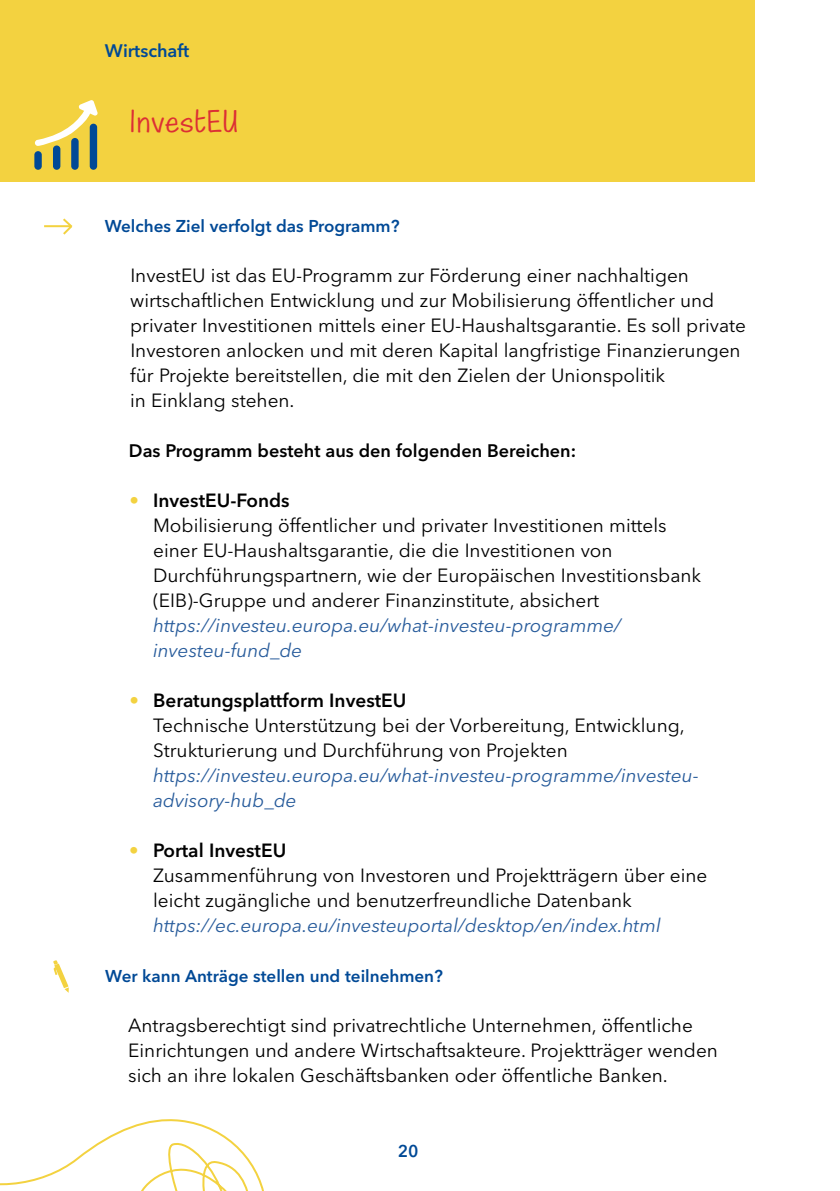
<style>
.page{position:relative;width:840px;height:1191px;background:#fff}
.page>*{position:absolute;margin:0;border:0;box-sizing:border-box;transform-origin:0 0}
.Headline{font:38px "Maku";color:#dc2f34}
.Fließtext{font:19px/25px "Avenir Next LT Pro";color:#000}
.Fließtext-2{font:italic 19px/25px "Avenir Next LT Pro";color:#275b9b}
.Fließtext-3{font:600 19px "Avenir Next LT Pro";color:#000}
.Fließtext-4{font:19px "Avenir Next LT Pro";color:#f3d240}
.text_bold{font:600 18px "Avenir Next LT Pro";color:#000}
.t1{font:600 18px "Avenir Next LT Pro";color:#004996}
.Fragen__Subheadline{font:600 17px "Avenir Next LT Pro";color:#004996}
</style>
<div class="page">
<div style="left:0;top:0;width:754px;height:182px;background:#f3d240"></div>
<svg style="left:0;top:1119px;width:264px;height:72px"></svg>
<div style="left:90px;top:124px;width:7px;height:46px;background:#004996;border-radius:4px"></div>
<div style="left:71px;top:138px;width:8px;height:32px;background:#004996;border-radius:4px"></div>
<div style="left:53px;top:145px;width:7px;height:25px;background:#004996;border-radius:4px"></div>
<div style="left:34px;top:151px;width:8px;height:19px;background:#004996;border-radius:4px"></div>
<svg style="left:35px;top:100px;width:63px;height:46px"></svg>
<svg style="left:61px;top:218px;width:12px;height:17px"></svg>
<hr style="left:44px;top:225px;width:27px;height:2px;background:#f3d240">
<svg style="left:53px;top:960px;width:16px;height:32px"></svg>
<p class="t1" style="left:105px;top:39px;width:86px">Wirtschaft</p>
<p class="Headline" style="left:129px;top:96px;width:111px">InvestEU</p>
<p class="Fragen__Subheadline" style="left:105px;top:215px;width:296px">Welches Ziel verfolgt das Programm?</p>
<p class="Fließtext" style="left:130px;top:262px;width:617px">InvestEU ist das EU-Programm zur Förderung einer nachhaltigen wirtschaftlichen Entwicklung und zur Mobilisierung öffentlicher und privater Investitionen mittels einer EU-Haushaltsgarantie. Es soll private Investoren anlocken und mit deren Kapital langfristige Finanzierungen fü r Projekte bereitstellen, die mit den Zielen der Unionspolitik</p>
<p class="Fließtext" style="left:130px;top:387px;width:166px">in Einklang stehen.</p>
<p class="text_bold" style="left:129px;top:439px;width:448px">Das Programm besteht aus den folgenden Bereichen:</p>
<p class="Fließtext-3" style="left:153px;top:489px;width:138px">InvestEU-Fonds</p>
<p class="Fließtext" style="left:153px;top:512px;width:549px">Mobilisierung öffentlicher und privater Investitionen mittels einer EU-Haushaltsgarantie, die die Investitionen von<br>Durchfü hrungspartnern, wie der Europäischen Investitionsbank (EIB)-Gruppe und anderer Finanzinstitute, absichert</p>
<p class="Fließtext-2" style="left:153px;top:613px;width:469px">https://investeu.europa.eu/what-investeu-programme/ investeu-fund_de</p>
<p class="Fließtext-3" style="left:153px;top:689px;width:255px">Beratungsplattform InvestEU</p>
<p class="Fließtext" style="left:153px;top:712px;width:532px">Technische Unterstützung bei der Vorbereitung, Entwicklung,<br>Strukturierung und Durchfü hrung von Projekten</p>
<p class="Fließtext-2" style="left:153px;top:763px;width:547px">https://investeu.europa.eu/what-investeu-programme/investeu&shy;advisory-hub_de</p>
<p class="Fließtext-3" style="left:153px;top:839px;width:134px">Portal InvestEU</p>
<p class="Fließtext" style="left:153px;top:862px;width:555px">Zusammenfü hrung von Investoren und Projektträgern ü ber eine leicht zugängliche und benutzerfreundliche Datenbank</p>
<p class="Fließtext-2" style="left:153px;top:913px;width:509px">https://ec.europa.eu/investeuportal/desktop/en/index.html</p>
<p class="Fließtext-4" style="left:129px;top:489px;width:11px">•</p>
<p class="Fließtext-4" style="left:129px;top:689px;width:11px">•</p>
<p class="Fließtext-4" style="left:129px;top:839px;width:11px">•</p>
<p class="Fragen__Subheadline" style="left:105px;top:965px;width:339px">Wer kann Anträge stellen und teilnehmen?</p>
<p class="Fließtext" style="left:128px;top:1012px;width:591px">Antragsberechtigt sind privatrechtliche Unternehmen, öffentliche<br>Einrichtungen und andere Wirtschaftsakteure. Projektträger wenden sich an ihre lokalen Geschäftsbanken oder öffentliche Banken.</p>
<p class="Fragen__Subheadline" style="left:397px;top:1140px;width:22px">20</p>
</div>
